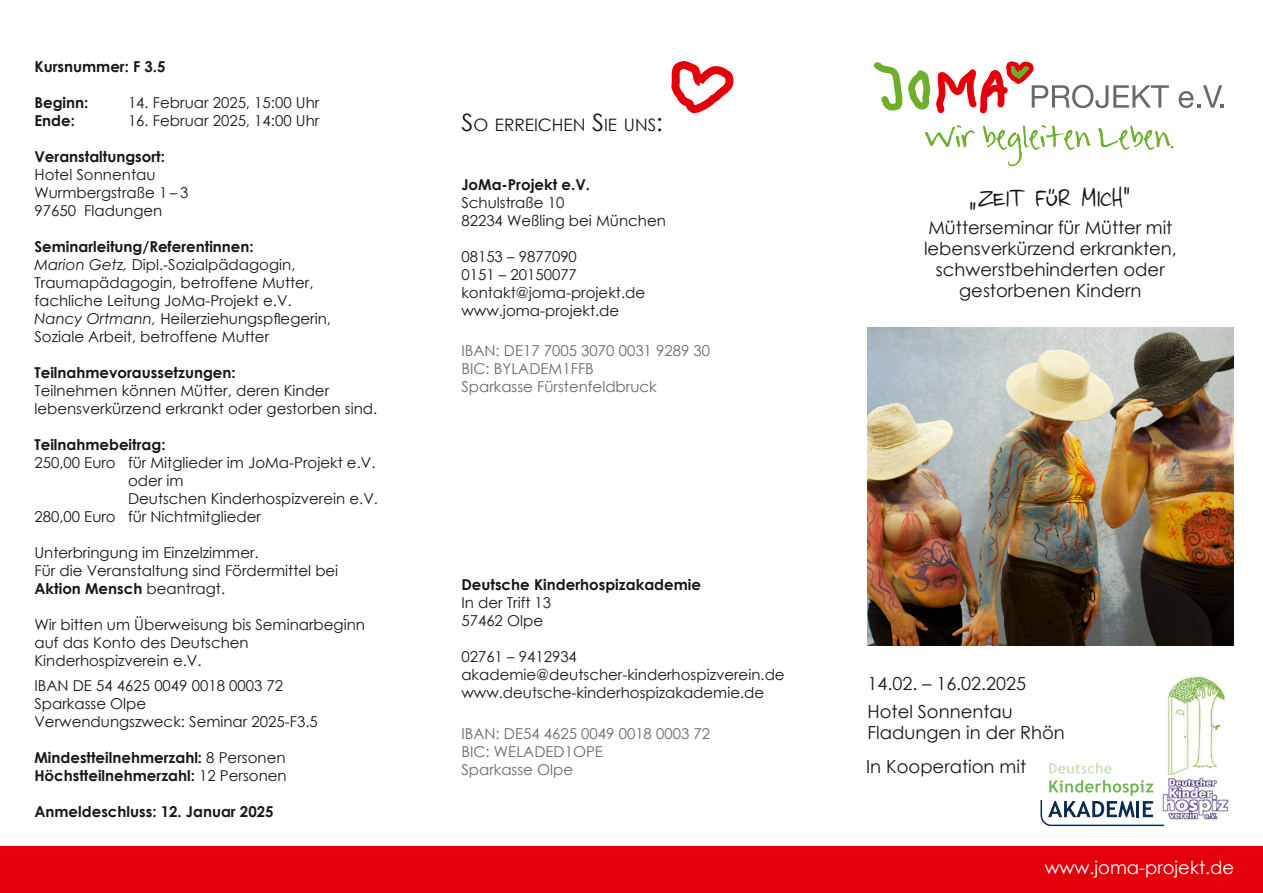
<style>
.page{position:relative;width:1263px;height:893px;background:#fff}
.page>*{position:absolute;margin:0;border:0;box-sizing:border-box;transform-origin:0 0}
.t1{font:24px "NICHTLUSDUENN";color:#181715}
.t2{font:18px/21px "Century Gothic";color:#181715}
.t3{font:18px "Century Gothic";color:#fff}
.t4{font:17.1px "Century Gothic";color:#181715}
.t5{font:15px/18px "Century Gothic";color:#181715}
.t6{font:700 15px/18px "Century Gothic";color:#181715}
.t7{font:15px/18px "Century Gothic";color:#696969}
.s1{font-weight:700}
.s2{font-style:italic}
.s3{font-weight:400}
.s4{font-size:24px}
</style>
<div class="page">
<div style="left:0;top:846px;width:1263px;height:47px;background:#e3000a"></div>
<svg style="left:925px;top:125px;width:50px;height:22px"></svg>
<svg style="left:983px;top:125px;width:108px;height:41px"></svg>
<svg style="left:1098px;top:126px;width:75px;height:24px"></svg>
<svg style="left:874px;top:61px;width:295px;height:53px"></svg>
<svg style="left:1179px;top:85px;width:45px;height:23px"></svg>
<svg style="left:671px;top:61px;width:63px;height:53px"></svg>
<div style="left:1147px;top:773px;width:86px;height:52px;background:#fff;border:1px solid #fff;border-radius:10px"></div>
<img style="left:1165px;top:776px;width:65px;height:45px">
<img style="left:1167px;top:676px;width:58px;height:99px">
<svg style="left:1049px;top:763px;width:63px;height:10px"></svg>
<svg style="left:1040px;top:780px;width:125px;height:47px"></svg>
<img style="left:867px;top:328px;width:366px;height:318px">
<p class="t6" style="left:34px;top:59px;width:133px">Kursnummer: F 3.5</p>
<p class="t6" style="left:34px;top:95px;width:56px">Beginn:</p>
<p class="t5" style="left:128px;top:95px;width:193px">14. Februar 2025, 15:00 Uhr</p>
<p class="t6" style="left:34px;top:113px;width:42px">Ende:</p>
<p class="t5" style="left:128px;top:113px;width:193px">16. Februar 2025, 14:00 Uhr</p>
<p class="t6" style="left:34px;top:149px;width:132px">Veranstaltungsort:</p>
<p class="t5" style="left:34px;top:167px;width:155px">Hotel Sonnentau<br>Wurmbergstraße 1 – 3<br>97650 Fladungen</p>
<p class="t5" style="left:34px;top:239px;width:298px"><span class="s1">Seminarleitung/Referentinnen:<br></span><span class="s2">Marion Getz,</span> Dipl.-Sozialpädagogin, Traumapädagogin, betroffene Mutter, fachliche Leitung JoMa-Projekt e.V.<br><span class="s2">Nancy Ortmann,</span> Heilerziehungspflegerin, Soziale Arbeit, betroffene Mutter</p>
<p class="t6" style="left:34px;top:365px;width:203px">Teilnahmevoraussetzungen:</p>
<p class="t5" style="left:34px;top:383px;width:344px">Teilnehmen können Mütter, deren Kinder lebensverkürzend erkrankt oder gestorben sind.</p>
<p class="t6" style="left:34px;top:437px;width:133px">Teilnahmebeitrag:</p>
<p class="t5" style="left:34px;top:455px;width:343px">250,00 Euro für Mitglieder im JoMa-Projekt e.V.</p>
<p class="t5" style="left:128px;top:473px;width:57px">oder im</p>
<p class="t5" style="left:128px;top:491px;width:252px">Deutschen Kinderhospizverein e.V.</p>
<p class="t5" style="left:34px;top:509px;width:228px">280,00 Euro für Nichtmitglieder</p>
<p class="t5" style="left:34px;top:545px;width:305px">Unterbringung im Einzelzimmer.<br>Für die Veranstaltung sind Fördermittel bei<br><span class="s1">Aktion Mensch</span> beantragt.</p>
<p class="t5" style="left:34px;top:617px;width:332px">Wir bitten um Überweisung bis Seminarbeginn auf das Konto des Deutschen<br>Kinderhospizverein e.V.</p>
<p class="t5" style="left:34px;top:678px;width:285px">IBAN DE 54 4625 0049 0018 0003 72<br>Sparkasse Olpe<br>Verwendungszweck: Seminar 2025-F3.5</p>
<p class="t6" style="left:34px;top:750px;width:254px">Mindestteilnehmerzahl: <span class="s3">8 Personen<br></span>Höchstteilnehmerzahl: <span class="s3">12 Personen</span></p>
<p class="t6" style="left:34px;top:804px;width:241px">Anmeldeschluss: 12. Januar 2025</p>
<p class="t4" style="left:461px;top:119px;width:203px"><span class="s4">S</span>O ERREICHEN <span class="s4">S</span>IE UNS<span class="s4">:</span></p>
<p class="t6" style="left:461px;top:177px;width:130px">JoMa-Projekt e.V.</p>
<p class="t5" style="left:461px;top:195px;width:206px">Schulstraße 10<br>82234 Weßling bei München</p>
<p class="t5" style="left:461px;top:249px;width:185px">08153 – 9877090<br>0151 – 20150077 kontakt@joma-projekt.de www.joma-projekt.de</p>
<p class="t7" style="left:461px;top:343px;width:250px">IBAN: DE17 7005 3070 0031 9289 30<br>BIC: BYLADEM1FFB<br>Sparkasse Fürstenfeldbruck</p>
<p class="t6" style="left:461px;top:577px;width:241px">Deutsche Kinderhospizakademie</p>
<p class="t5" style="left:461px;top:595px;width:91px">In der Trift 13<br>57462 Olpe</p>
<p class="t5" style="left:461px;top:649px;width:325px">02761 – 9412934 akademie@deutscher-kinderhospizverein.de www.deutsche-kinderhospizakademie.de</p>
<p class="t7" style="left:461px;top:726px;width:250px">IBAN: DE54 4625 0049 0018 0003 72<br>BIC: WELADED1OPE<br>Sparkasse Olpe</p>
<h1 class="t1" style="left:969px;top:181px;width:165px">„ZEIT FÜR MICH“</h1>
<p class="t2" style="left:924px;top:219px;width:254px;text-align:center">Mütterseminar für Mütter mit lebensverkürzend erkrankten, schwerstbehinderten oder gestorbenen Kindern</p>
<p class="t2" style="left:867px;top:671px;width:160px;line-height:28.5px">14.02. – 16.02.2025<br>Hotel Sonnentau</p>
<p class="t2" style="left:867px;top:724px;width:199px">Fladungen in der Rhön</p>
<p class="t2" style="left:866px;top:758px;width:161px">In Kooperation mit</p>
<p class="t3" style="left:1045px;top:861px;width:191px">www.joma-projekt.de</p>
</div>
